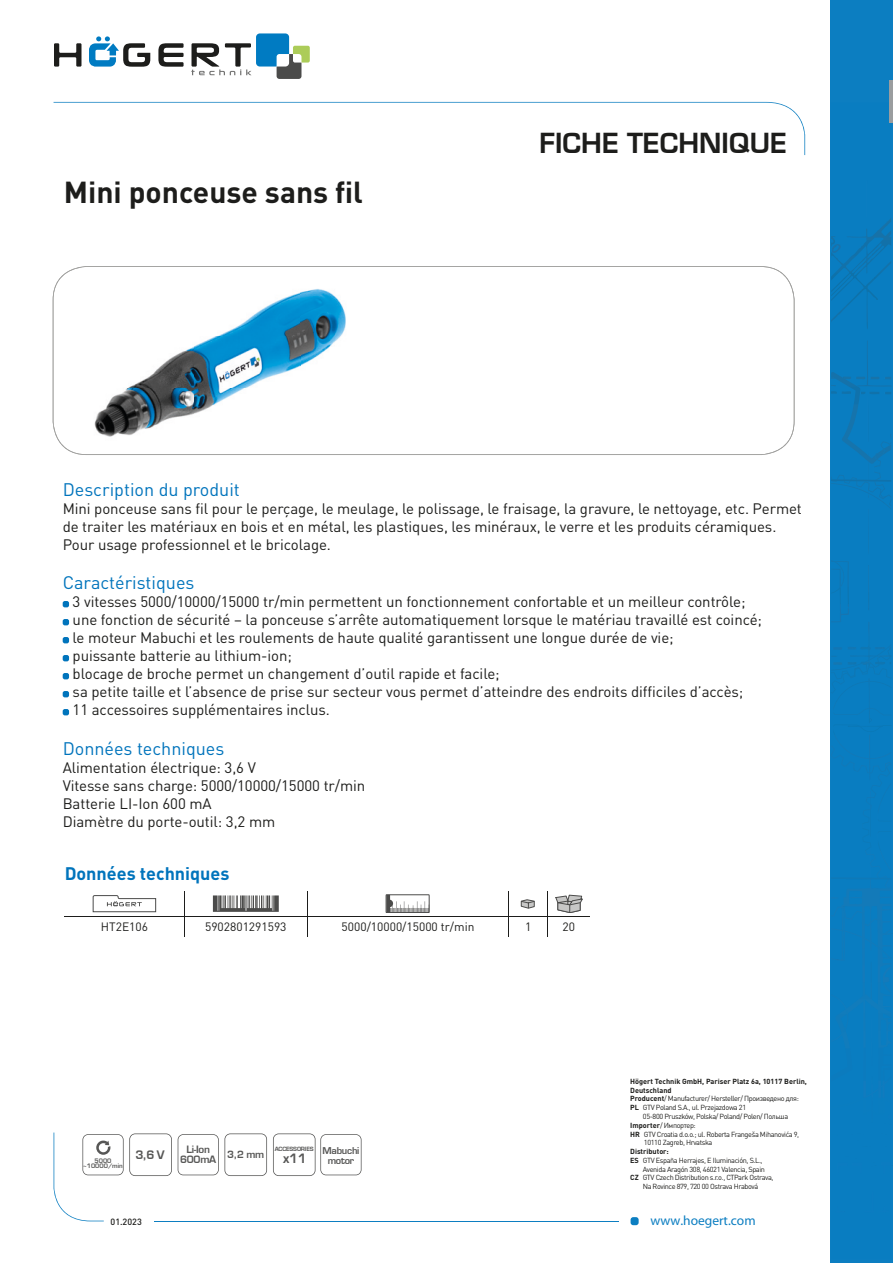
<style>
.page{position:relative;width:893px;height:1263px;background:#fff}
.page>*{position:absolute;margin:0;border:0;box-sizing:border-box;transform-origin:0 0}
.t1{font:700 30px "DIN Pro";color:#1d1d1b}
.t2{font:700 27px "Euromode";color:#1d1d1b}
.t3{font:18px "DIN Pro";color:#0074bc}
.t4{font:700 18px "DIN Pro";color:#0074bc}
.t5{font:15px/18px "DIN Pro";letter-spacing:-.005em;color:#1d1d1b}
.t6{font:13.5px "Myriad Pro";color:#0c7ec1}
.t7{font:700 12.6px "Euromode";color:#575756}
.t8{font:12px "DIN Pro";color:#1d1d1b}
.t9{font:700 11.4px "Euromode";color:#575756}
.t10{font:700 9.9px/9.9px "Euromode";letter-spacing:-.025em;color:#575756;text-align:center}
.t11{font:700 9.75px "Euromode";color:#575756}
.t12{font:700 9.15px/9.1px "Euromode";letter-spacing:-.025em;color:#575756;text-align:center}
.t13{font:500 9px "DIN Pro";color:#1d1d1b}
.t14{font:7.35px "DIN Pro";letter-spacing:-.05em;color:#1d1d1b}
.t15{font:700 7.35px "DIN Pro";color:#1d1d1b}
.t16{font:700 6px "Euromode";color:#575756}
.t17{font:700 5.7px "Euromode";letter-spacing:-.025em;color:#575756}
.s1{font-weight:700}
</style>
<div class="page">
<div style="left:631px;top:1217px;width:8px;height:8px;background:#0c7ec1;border-radius:3px"></div>
<svg style="left:54px;top:102px;width:751px;height:53px"></svg>
<hr style="left:154px;top:1220px;width:465px;height:1px;background:#0c7ec1">
<div style="left:830px;top:0;width:63px;height:1263px;background:#0c7ec1"></div>
<img style="left:831px;top:301px;width:37px;height:28px">
<img style="left:887px;top:222px;width:4px;height:45px">
<img style="left:831px;top:222px;width:56px;height:79px">
<svg style="left:831px;top:341px;width:60px;height:422px"></svg>
<img style="left:848px;top:647px;width:43px;height:18px">
<hr style="left:890px;top:80px;width:3px;height:43px;background:#9a9d9f">
<svg style="left:53px;top:266px;width:741px;height:189px"></svg>
<svg style="left:54px;top:43px;width:27px;height:24px"></svg>
<svg style="left:158px;top:43px;width:26px;height:24px"></svg>
<svg style="left:89px;top:36px;width:61px;height:31px"></svg>
<svg style="left:191px;top:33px;width:119px;height:46px"></svg>
<svg style="left:63px;top:601px;width:6px;height:6px"></svg>
<svg style="left:63px;top:619px;width:6px;height:6px"></svg>
<svg style="left:63px;top:637px;width:6px;height:6px"></svg>
<svg style="left:63px;top:655px;width:6px;height:6px"></svg>
<svg style="left:63px;top:673px;width:6px;height:6px"></svg>
<svg style="left:63px;top:691px;width:6px;height:6px"></svg>
<svg style="left:63px;top:709px;width:6px;height:6px"></svg>
<hr style="left:65px;top:916px;width:119px;height:1px;background:#1d1d1b">
<hr style="left:184px;top:916px;width:124px;height:1px;background:#1d1d1b">
<svg style="left:184px;top:891px;width:1px;height:45px"></svg>
<hr style="left:308px;top:916px;width:201px;height:1px;background:#1d1d1b">
<svg style="left:307px;top:891px;width:1px;height:45px"></svg>
<hr style="left:509px;top:916px;width:39px;height:1px;background:#1d1d1b">
<svg style="left:508px;top:891px;width:1px;height:45px"></svg>
<hr style="left:548px;top:916px;width:42px;height:1px;background:#1d1d1b">
<svg style="left:93px;top:895px;width:63px;height:17px"></svg>
<svg style="left:213px;top:895px;width:66px;height:17px"></svg>
<svg style="left:386px;top:894px;width:44px;height:19px"></svg>
<svg style="left:521px;top:899px;width:14px;height:10px"></svg>
<svg style="left:555px;top:894px;width:28px;height:19px"></svg>
<img style="left:88px;top:284px;width:266px;height:157px">
<svg style="left:54px;top:1132px;width:118px;height:89px"></svg>
<svg style="left:225px;top:1133px;width:42px;height:43px"></svg>
<svg style="left:273px;top:1133px;width:88px;height:43px"></svg>
<svg style="left:178px;top:1134px;width:41px;height:41px"></svg>
<h1 class="t1" style="left:64px;top:172px;width:301px">Mini ponceuse sans fil</h1>
<h2 class="t2" style="left:539px;top:126px;width:249px">FICHE TECHNIQUE</h2>
<p class="t3" style="left:63px;top:477px;width:179px">Description du produit</p>
<p class="t5" style="left:63px;top:499px;width:741px">Mini ponceuse sans fil pour le perçage, le meulage, le polissage, le fraisage, la gravure, le nettoyage, etc. Permet de traiter les matériaux en bois et en métal, les plastiques, les minéraux, le verre et les produits céramiques.<br>Pour usage professionnel et le bricolage.</p>
<p class="t3" style="left:63px;top:571px;width:133px">Caractéristiques</p>
<p class="t5" style="left:73px;top:592px;width:691px">3 vitesses 5000/10000/15000 tr/min permettent un fonctionnement confortable et un meilleur contrôle; une fonction de sécurité – la ponceuse s’arrête automatiquement lorsque le matériau travaillé est coincé; le moteur Mabuchi et les roulements de haute qualité garantissent une longue durée de vie;<br>puissante batterie au lithium-ion;<br>blocage de broche permet un changement d’outil rapide et facile;<br>sa petite taille et l’absence de prise sur secteur vous permet d’atteindre des endroits difficiles d’accès; 11 accessoires supplémentaires inclus.</p>
<p class="t3" style="left:63px;top:736px;width:163px">Données techniques</p>
<p class="t5" style="left:63px;top:758px;width:304px">Alimentation électrique: 3,6 V<br>Vitesse sans charge: 5000/10000/15000 tr/min Batterie LI-Ion 600 mA<br>Diamètre du porte-outil: 3,2 mm</p>
<p class="t4" style="left:65px;top:861px;width:166px">Données techniques</p>
<p class="t8" style="left:101px;top:918px;width:49px">HT2E106</p>
<p class="t8" style="left:205px;top:918px;width:83px">5902801291593</p>
<p class="t8" style="left:342px;top:918px;width:134px">5000/10000/15000 tr/min</p>
<p class="t8" style="left:525px;top:918px;width:8px">1</p>
<p class="t8" style="left:563px;top:918px;width:14px">20</p>
<p class="t16" style="left:95px;top:1157px;width:18px">5000</p>
<p class="t9" style="left:135px;top:1148px;width:31px">3,6 V</p>
<p class="t16" style="left:83px;top:1162px;width:41px">~10000/min</p>
<p class="t10" style="left:180px;top:1144px;width:38px">Li-Ion<br>600mA</p>
<p class="t11" style="left:227px;top:1149px;width:39px">3,2 mm</p>
<p class="t17" style="left:275px;top:1146px;width:40px">ACCESSORIES</p>
<p class="t7" style="left:283px;top:1151px;width:25px">x11</p>
<p class="t12" style="left:322px;top:1146px;width:38px">Mabuchi motor</p>
<p class="t15" style="left:630px;top:1076px;width:178px">Högert Technik GmbH, Pariser Platz 6a, 10117 Berlin,</p>
<p class="t15" style="left:630px;top:1085px;width:43px">Deutschland</p>
<p class="t14" style="left:630px;top:1094px;width:170px"><span class="s1">Producent</span>/ Manufacturer/ Hersteller/ Произведено для:</p>
<p class="t14" style="left:630px;top:1102px;width:117px"><span class="s1">PL</span> GTV Poland S.A., ul. Przejazdowa 21</p>
<p class="t14" style="left:643px;top:1111px;width:147px">05-800 Pruszków, Polska/ Poland/ Polen/ Польша</p>
<p class="t14" style="left:630px;top:1120px;width:67px"><span class="s1">Importer</span>/ Импортер:</p>
<p class="t14" style="left:630px;top:1129px;width:171px"><span class="s1">HR</span> GTV Croatia d.o.o.; ul. Roberta Frangeša Mihanovića 9,</p>
<p class="t14" style="left:644px;top:1138px;width:70px">10110 Zagreb, Hrvatska</p>
<p class="t15" style="left:630px;top:1146px;width:40px">Distributor:</p>
<p class="t14" style="left:630px;top:1155px;width:134px"><span class="s1">ES</span> GTV España Herrajes, E Iluminación, S.L.,</p>
<p class="t14" style="left:643px;top:1164px;width:124px">Avenida Aragón 308, 46021 Valencia, Spain</p>
<p class="t14" style="left:630px;top:1173px;width:145px"><span class="s1">CZ</span> GTV Czech Distribution s.r.o., CTPark Ostrava,</p>
<p class="t14" style="left:643px;top:1181px;width:117px">Na Rovince 879, 720 00 Ostrava Hrabová</p>
<p class="t13" style="left:111px;top:1216px;width:33px">01.2023</p>
<p class="t6" style="left:651px;top:1212px;width:107px">www.hoegert.com</p>
</div>
